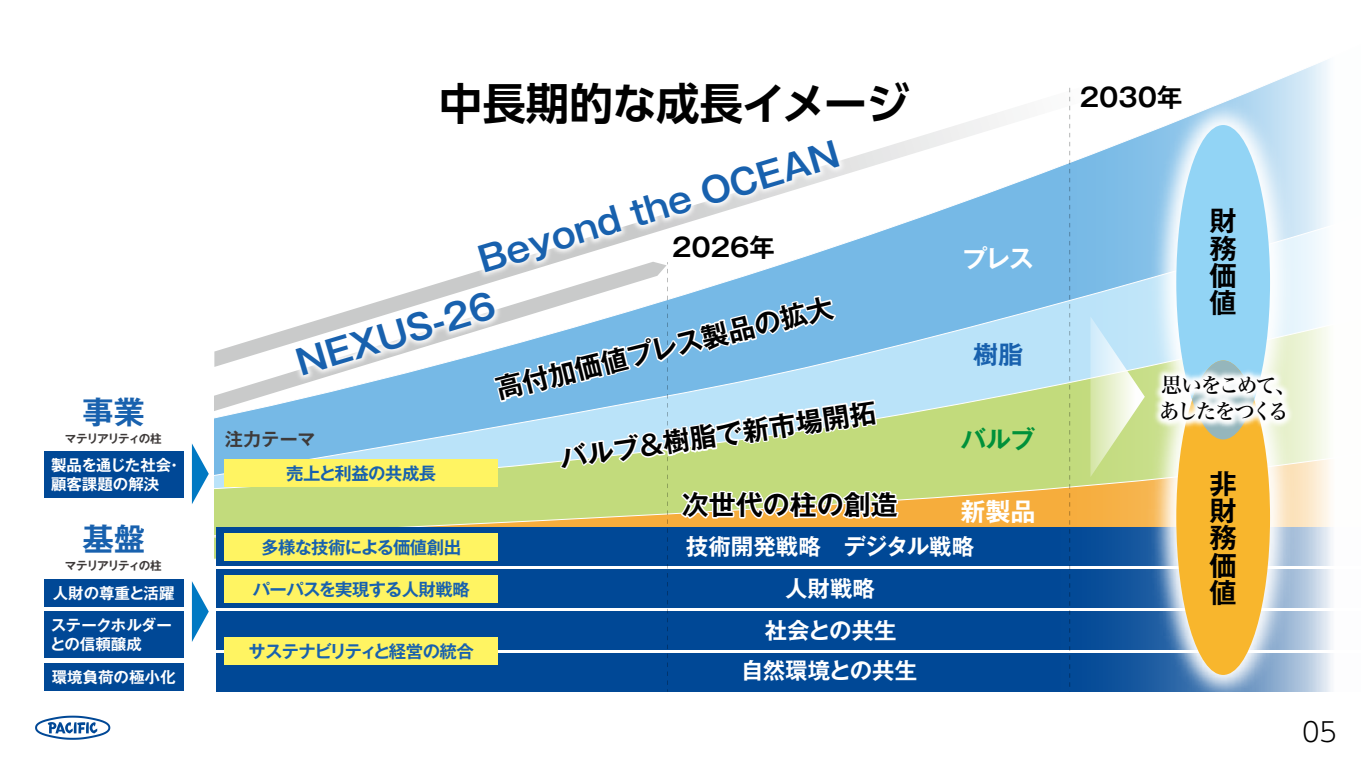
<style>
.page{position:relative;width:1361px;height:766px;background:#fff}
.page>*{position:absolute;margin:0;border:0;box-sizing:border-box;transform-origin:0 0}
.t1{font:700 43.5px "UD Shin Go Pro De";letter-spacing:-.005em;color:#000}
.t2{font:700 34.5px/45.2px "Gothic MB101 Pro De";color:#1861ae}
.t3{font:700 31.5px "Gothic MB101 Pro De";color:#1861ae}
.t4{font:700 27.3px/27.3px "Gothic MB101 Pro De";color:#000;text-align:justify}
.t5{font:700 27px "Gothic MB101 Pro De";color:#000}
.t6{font:300 26.55px "UD Shin Go Pro";color:#000}
.t7{font:700 25.5px "Gothic MB101 Pro De";color:#000}
.t8{font:700 25.05px "Gothic MB101 Pro De";letter-spacing:-.025em;color:#fff}
.t9{font:700 25.05px "Gothic MB101 Pro De";color:#00913a}
.t10{font:700 25.05px "Gothic MB101 Pro De";color:#1861ae}
.t11{font:700 22.5px "Gothic MB101 Pro De";color:#fff}
.t12{font:21px/25.5px "Hira Min Std W5";letter-spacing:-.12em;color:#000}
.t13{font:700 18px "Gothic MB101 Pro De";letter-spacing:.01em;color:#3e3a39}
.t14{font:700 17.4px "Gothic MB101 Pro De";letter-spacing:-.03em;color:#1861ae}
.t15{font:700 17.4px "Gothic MB101 Pro De";letter-spacing:-.05em;color:#1861ae}
.t16{font:700 15.45px/18.6px "Gothic MB101 Pro De";color:#fff}
.t17{font:700 11.55px "Gothic MB101 Pro De";letter-spacing:-.09em;color:#3e3a39}
</style>
<div class="page">
<svg style="left:902px;top:367px;width:188px;height:80px;background:#bfdeab"></svg>
<svg style="left:902px;top:447px;width:209px;height:80px;background:#dac661"></svg>
<div style="left:215px;top:652px;width:1146px;height:39px;background:#004896"></div>
<div style="left:215px;top:611px;width:1146px;height:38px;background:#004896"></div>
<div style="left:215px;top:569px;width:1146px;height:38px;background:#004896"></div>
<div style="left:215px;top:527px;width:1146px;height:39px;background:#004896"></div>
<svg style="left:214px;top:389px;width:277px;height:188px"></svg>
<svg style="left:214px;top:87px;width:897px;height:280px"></svg>
<svg style="left:1069px;top:88px;width:1px;height:599px"></svg>
<img style="left:1111px;top:60px;width:218px;height:236px">
<img style="left:1111px;top:296px;width:223px;height:396px">
<div style="left:1176px;top:125px;width:94px;height:314px;background:#92d4f5;border-radius:50%"></div>
<div style="left:1176px;top:360px;width:94px;height:314px;background:#f8b62d;border-radius:50%"></div>
<svg style="left:192px;top:443px;width:17px;height:61px"></svg>
<svg style="left:192px;top:581px;width:17px;height:60px"></svg>
<div style="left:224px;top:574px;width:274px;height:28px;background:#fff462"></div>
<div style="left:224px;top:637px;width:274px;height:27px;background:#fff462"></div>
<div style="left:224px;top:533px;width:274px;height:27px;background:#fff462"></div>
<div style="left:224px;top:459px;width:274px;height:27px;background:#fff462"></div>
<img style="left:417px;top:87px;width:484px;height:175px">
<img style="left:236px;top:230px;width:321px;height:209px">
<div style="left:44px;top:451px;width:139px;height:47px;background:#004896"></div>
<div style="left:44px;top:611px;width:139px;height:47px;background:#004896"></div>
<div style="left:44px;top:579px;width:139px;height:27px;background:#004896"></div>
<div style="left:44px;top:662px;width:139px;height:28px;background:#004896"></div>
<svg style="left:1090px;top:316px;width:11px;height:161px;background:#d3e8c7"></svg>
<img style="left:1101px;top:316px;width:233px;height:168px">
<svg style="left:491px;top:262px;width:411px;height:429px"></svg>
<svg style="left:35px;top:715px;width:75px;height:24px"></svg>
<h3 class="t3" style="left:82px;top:385px;width:64px">事業</h3>
<p class="t16" style="left:51px;top:454px;width:132px">製品を通じた社会・顧客課題の解決</p>
<p class="t17" style="left:65px;top:429px;width:99px">マテリアリティの柱</p>
<h3 class="t3" style="left:82px;top:512px;width:65px">基盤</h3>
<p class="t16" style="left:53px;top:582px;width:123px">人財の尊重と活躍</p>
<p class="t17" style="left:65px;top:556px;width:99px">マテリアリティの柱</p>
<p class="t16" style="left:50px;top:614px;width:123px">ステークホルダーとの信頼醸成</p>
<p class="t16" style="left:52px;top:665px;width:125px">環境負荷の極小化</p>
<h1 class="t1" style="left:439px;top:68px;width:472px">中長期的な成長イメージ</h1>
<h2 class="t2" style="left:277px;top:295px;width:580px;text-indent:204px;rotate:-17deg">Beyond the OCEAN<br>NEXUS-26</h2>
<h3 class="t7" style="left:672px;top:226px;width:104px">2026年</h3>
<h3 class="t5" style="left:491px;top:368px;width:348px;rotate:-14deg">高付加価値プレス製品の拡大</h3>
<h3 class="t5" style="left:557px;top:435px;width:321px;rotate:-8deg">バルブ＆樹脂で新市場開拓</h3>
<p class="t13" style="left:225px;top:424px;width:92px">注力テーマ</p>
<p class="t14" style="left:286px;top:459px;width:152px">売上と利益の共成長</p>
<h3 class="t5" style="left:682px;top:482px;width:217px">次世代の柱の創造</h3>
<h3 class="t8" style="left:962px;top:237px;width:73px">プレス</h3>
<h3 class="t10" style="left:973px;top:334px;width:52px">樹脂</h3>
<h3 class="t9" style="left:960px;top:418px;width:76px">バルブ</h3>
<h3 class="t8" style="left:960px;top:490px;width:77px">新製品</h3>
<p class="t14" style="left:261px;top:532px;width:201px">多様な技術による価値創出</p>
<p class="t14" style="left:253px;top:574px;width:219px">パーパスを実現する人財戦略</p>
<p class="t15" style="left:249px;top:636px;width:227px">サステナビリティと経営の統合</p>
<h3 class="t11" style="left:686px;top:528px;width:290px">技術開発戦略　デジタル戦略</h3>
<h3 class="t11" style="left:785px;top:569px;width:91px">人財戦略</h3>
<h3 class="t11" style="left:764px;top:611px;width:134px">社会との共生</h3>
<h3 class="t11" style="left:741px;top:652px;width:178px">自然環境との共生</h3>
<h3 class="t7" style="left:1079px;top:76px;width:104px">2030年</h3>
<h3 class="t4" style="left:1209px;top:204px;width:28px">財務価値</h3>
<h3 class="t12" style="left:1159px;top:372px;width:139px">思いをこめて、あしたをつくる</h3>
<h3 class="t4" style="left:1209px;top:466px;width:28px">非財務価値</h3>
<h3 class="t6" style="left:1302px;top:709px;width:37px">05</h3>
</div>
